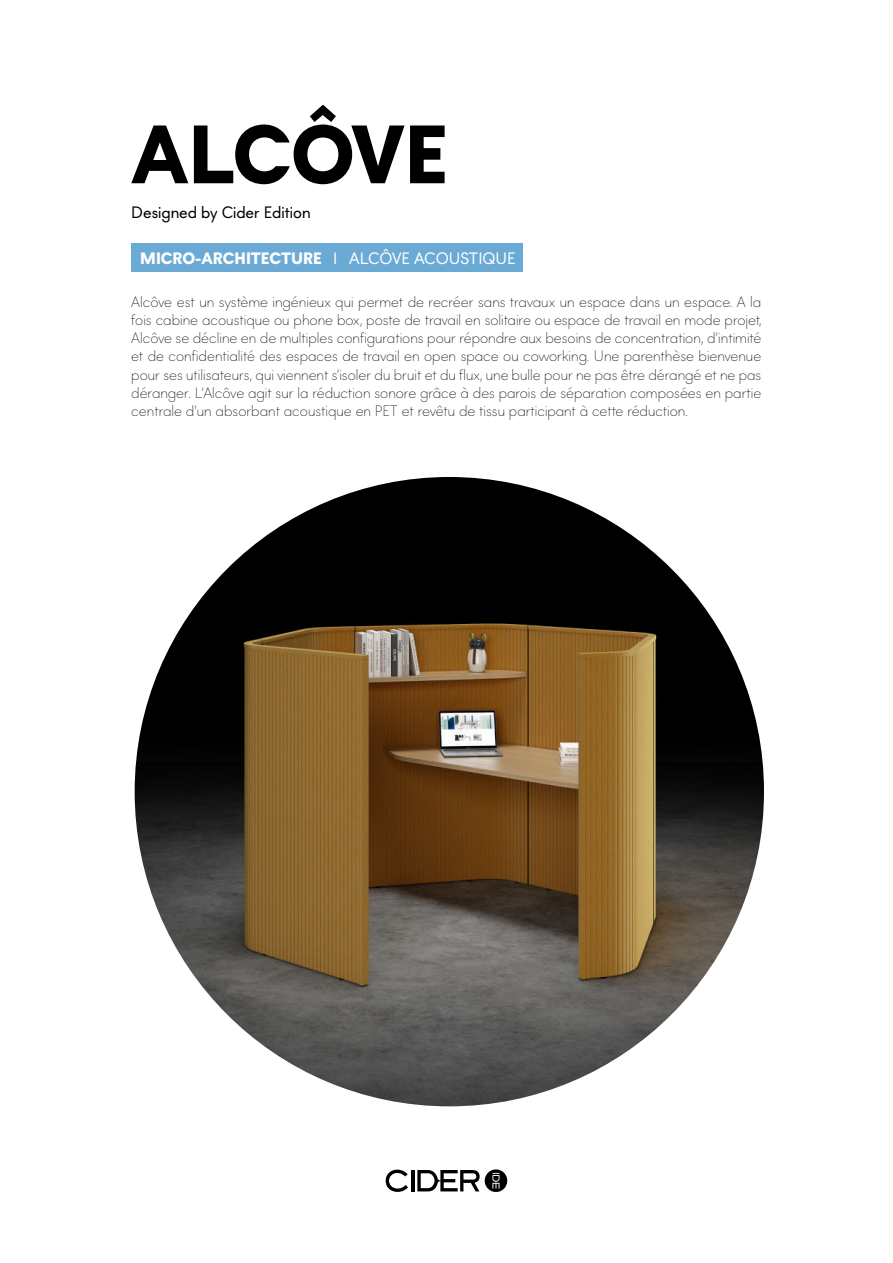
<style>
.page{position:relative;width:893px;height:1263px;background:#fff}
.page>*{position:absolute;margin:0;border:0;box-sizing:border-box;transform-origin:0 0}
.t1{font:700 82.5px "Lightbox 21";color:#000}
.t2{font:700 16.5px "Lightbox 21";color:#fff}
.t3{font:16.5px "Lightbox 21";color:#000}
.t4{font:100 15px/18px "Lightbox 21";color:#000;text-align:justify}
.s1{font-weight:400}
</style>
<div class="page">
<hr style="left:411px;top:1170px;width:3px;height:21px;background:#000">
<svg style="left:386px;top:1169px;width:22px;height:23px"></svg>
<svg style="left:417px;top:1169px;width:90px;height:23px"></svg>
<img style="left:135px;top:477px;width:629px;height:629px;border-radius:315px">
<div style="left:131px;top:243px;width:392px;height:29px;background:#6baad5"></div>
<h1 class="t1" style="left:131px;top:107px;width:318px">ALCÔVE</h1>
<p class="t3" style="left:131px;top:203px;width:181px">Designed by Cider Edition</p>
<p class="t2" style="left:140px;top:248px;width:377px">MICRO-ARCHITECTURE <span class="s1">I ALCÔVE ACOUSTIQUE</span></p>
<p class="t4" style="left:131px;top:294px;width:632px">Alcôve est un système ingénieux qui permet de recréer sans travaux un espace dans un espace. A la fois cabine acoustique ou phone box, poste de travail en solitaire ou espace de travail en mode projet, Alcôve se décline en de multiples configurations pour répondre aux besoins de concentration, d’intimité et de confidentialité des espaces de travail en open space ou coworking. Une parenthèse bienvenue pour ses utilisateurs, qui viennent s’isoler du bruit et du flux, une bulle pour ne pas être dérangé et ne pas déranger. L’Alcôve agit sur la réduction sonore grâce à des parois de séparation composées en partie centrale d’un absorbant acoustique en PET et revêtu de tissu participant à cette réduction.</p>
</div>
